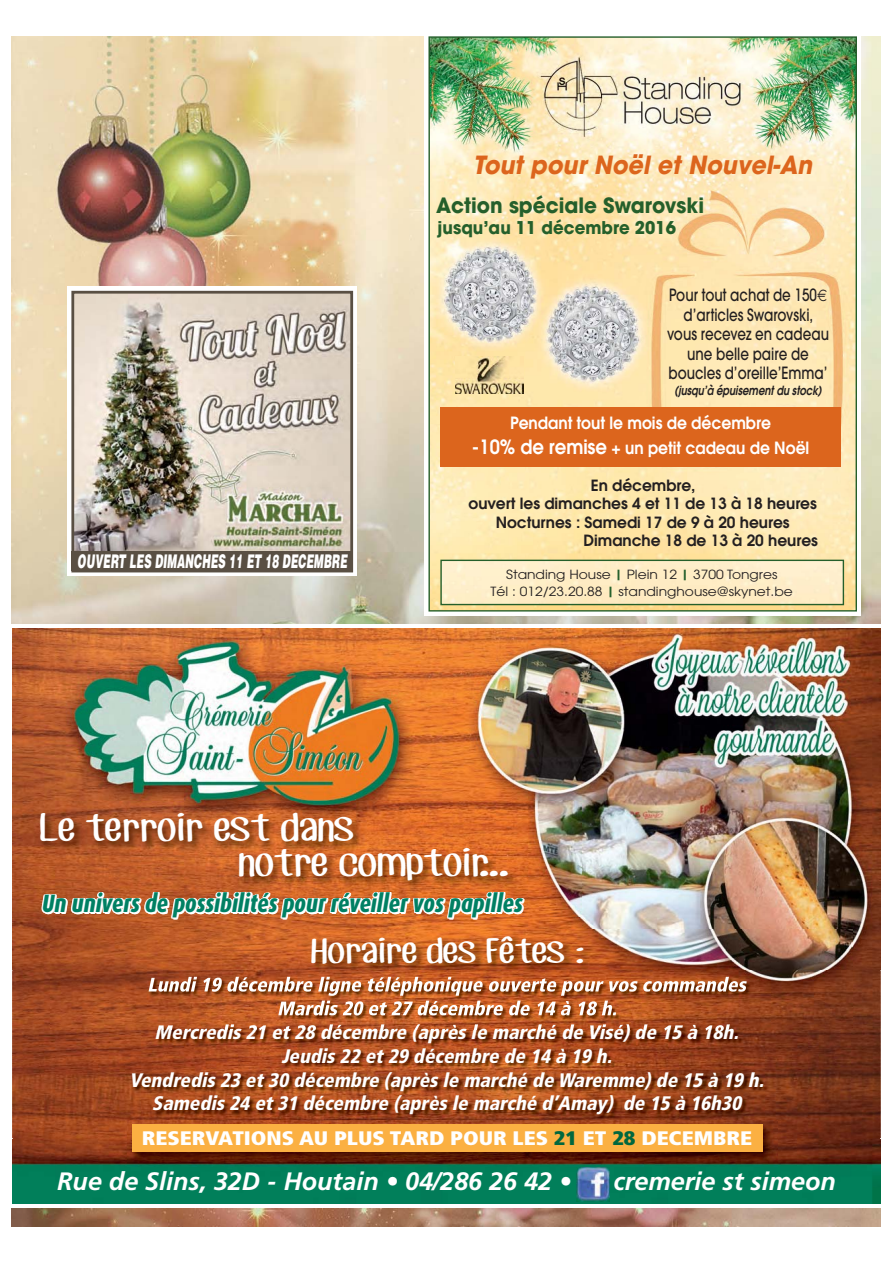
<style>
.page{position:relative;width:893px;height:1263px;background:#fff}
.page>*{position:absolute;margin:0;border:0;box-sizing:border-box;transform-origin:0 0}
.t1{font:34.95px/34.7px "CF Jack Story";color:#fff;scale:1.23 1}
.t2{font:31.5px "CF Jack Story";color:#fff;scale:1.23 1}
.t3{font:italic 700 25.2px "Frutiger";color:#fff}
.t4{font:italic 800 25.2px "Dax";color:#fff;scale:.79 1}
.t5{font:italic 700 24.9px "Avant Garde";letter-spacing:.005em;color:#dc651d;scale:.95 1}
.t6{font:700 21px "Avant Garde";color:#255f2b;scale:.95 1}
.t7{font:italic 900 condensed 19.65px/23.9px "Frutiger";color:#fff;text-align:center}
.t8{font:900 condensed 19.65px "Frutiger";color:#fff;scale:1.14 1}
.t9{font:italic 900 18.9px "Helvetica";letter-spacing:.005em;color:#fff;scale:.55 1}
.t10{font:700 17.55px "Avant Garde";color:#255f2b;scale:.95 1}
.t11{font:500 16.8px/19.6px "Avant Garde";color:#231f20;text-align:center;scale:.8 1}
.t12{font:600 16.8px/25.2px "Avant Garde";color:#fff;text-align:center;scale:.92 1}
.t13{font:600 15.45px "Avant Garde";color:#231f20}
.t14{font:12.6px/16.8px "Avant Garde";color:#231f20;text-align:center;scale:1.1 1}
.t15{font:italic 600 12.6px "Avant Garde";color:#231f20;scale:.8 1}
.s1{font-size:19.65px}
.s2{font-weight:600;color:#255f2b}
.s3{color:#00673e}
</style>
<div class="page">
<img style="left:12px;top:36px;width:869px;height:1190px">
<img style="left:12px;top:628px;width:869px;height:575px">
<img style="left:12px;top:970px;width:869px;height:168px">
<img style="left:128px;top:1120px;width:649px;height:46px">
<div style="left:133px;top:1124px;width:630px;height:28px;background:#fbb042"></div>
<img style="left:576px;top:1168px;width:34px;height:33px">
<img style="left:12px;top:801px;width:570px;height:115px">
<img style="left:50px;top:930px;width:802px;height:99px">
<img style="left:149px;top:977px;width:164px;height:15px">
<img style="left:278px;top:1001px;width:170px;height:15px">
<img style="left:157px;top:1024px;width:159px;height:5px">
<svg style="left:424px;top:32px;width:437px;height:584px"></svg>
<img style="left:430px;top:38px;width:425px;height:572px">
<img style="left:442px;top:562px;width:400px;height:41px">
<div style="left:440px;top:560px;width:404px;height:45px;border:1px solid #255f2b"></div>
<div style="left:440px;top:407px;width:401px;height:59px;background:#dc651d"></div>
<img style="left:455px;top:357px;width:69px;height:36px">
<svg style="left:67px;top:286px;width:290px;height:290px"></svg>
<img style="left:75px;top:295px;width:274px;height:256px">
<div style="left:71px;top:291px;width:282px;height:281px;border:3px solid #594f43"></div>
<div style="left:71px;top:551px;width:282px;height:20px;background:#594f43"></div>
<svg style="left:817px;top:290px;width:9px;height:11px"></svg>
<p class="t5" style="left:473px;top:156px;width:358px">Tout pour Noël et Nouvel-An</p>
<p class="t6" style="left:436px;top:197px;width:283px">Action spéciale Swarovski</p>
<p class="t10" style="left:437px;top:221px;width:253px">jusqu’au 11 décembre 2016</p>
<p class="t9" style="left:77px;top:555px;width:492px">OUVERT LES DIMANCHES 11 ET 18 DECEMBRE</p>
<p class="t11" style="left:667px;top:287px;width:204px">Pour tout achat de 150 d’articles Swarovski, vous recevez en cadeau une belle paire de boucles d’oreille’Emma’</p>
<p class="t15" style="left:674px;top:385px;width:188px">(jusqu’à épuisement du stock)</p>
<p class="t12" style="left:472px;top:411px;width:368px">Pendant tout le mois de décembre<br><span class="s1">-10% de remise</span> + un petit cadeau de Noël</p>
<p class="t13" style="left:591px;top:479px;width:106px">En décembre,</p>
<p class="t13" style="left:468px;top:498px;width:350px">ouvert les dimanches 4 et 11 de 13 à 18 heures</p>
<p class="t13" style="left:496px;top:516px;width:295px">Nocturnes : Samedi 17 de 9 à 20 heures</p>
<p class="t13" style="left:583px;top:535px;width:236px">Dimanche 18 de 13 à 20 heures</p>
<p class="t14" style="left:491px;top:567px;width:276px">Standing House <span class="s2">|</span> Plein 12 <span class="s2">|</span> 3700 Tongres<br>Tél : 012/23.20.88 <span class="s2">|</span> standinghouse@skynet.be</p>
<h1 class="t1" style="left:237px;top:812px;width:221px;text-indent:-199px">Le terroir est dans<br>notre comptoir...</h1>
<p class="t4" style="left:43px;top:890px;width:610px">Un univers de possibilités pour réveiller vos papilles</p>
<h2 class="t2" style="left:310px;top:934px;width:223px">Horaire des Fêtes :</h2>
<p class="t7" style="left:129px;top:1022px;width:640px">Mercredis 21 et 28 décembre (après le marché de Visé)de 15 à 18h.<br>Jeudis 22 et 29 décembre de 14 à 19 h.<br>Vendredis 23 et 30 décembre (après le marché de Waremme)de 15 à 19 h.<br>Samedis 24 et 31 décembre (après le marché d’Amay) de 15 à 16h30</p>
<p class="t8" style="left:142px;top:1130px;width:537px">RESERVATIONS AU PLUS TARD POUR LES <span class="s3">21</span> ET <span class="s3">28</span> DECEMBRE</p>
<p class="t3" style="left:57px;top:1171px;width:516px">Rue de Slins, 32D - Houtain • 04/286 26 42 •</p>
<p class="t3" style="left:613px;top:1171px;width:224px">cremerie st simeon</p>
</div>
